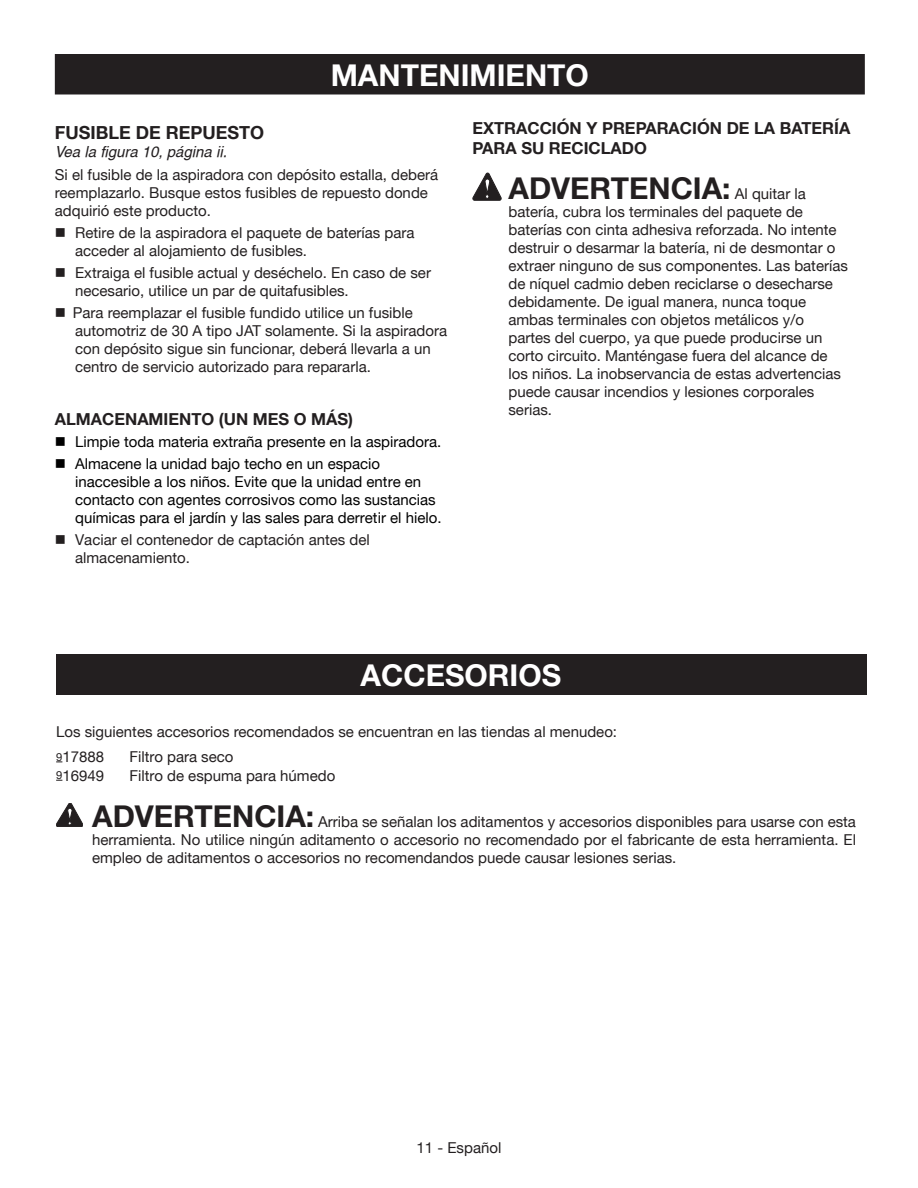
<style>
.page{position:relative;width:918px;height:1188px;background:#fff}
.page>*{position:absolute;margin:0;border:0;box-sizing:border-box;transform-origin:0 0}
.HEADING{font:700 30px "Helvetica Neue";color:#fff}
.Warning_Text{font:700 30px "Helvetica Neue";color:#231f20}
.t1{font:700 18px "Helvetica Neue";color:#231f20}
.Heading_2{font:700 16.5px/19.8px "Helvetica Neue";color:#231f20}
.Heading_1{font:700 16.5px "Helvetica Neue";color:#231f20}
.Warning_Text-2{font:15px/18px "Helvetica Neue";color:#231f20;text-align:justify}
.Body_text{font:15px/18px "Helvetica Neue";color:#231f20}
.bullets{font:15px/18px "Helvetica Neue";color:#000}
.bullets-2{font:15px/18px "Helvetica Neue";color:#231f20}
.Step{font:15px "Helvetica Neue";color:#231f20}
.See_figure{font:italic 15px "Helvetica";color:#231f20}
.s1{font-weight:400;font-size:15px}
.s2{font-size:11.25px}
.s3{font-weight:700;font-size:30px}
</style>
<div class="page">
<div style="left:56px;top:55px;width:808px;height:39px;background:#231f20"></div>
<div style="left:55px;top:54px;width:810px;height:40px;border:2px solid #231f20"></div>
<svg style="left:472px;top:173px;width:30px;height:28px"></svg>
<div style="left:56px;top:654px;width:810px;height:41px;background:#231f20"></div>
<svg style="left:56px;top:803px;width:27px;height:24px"></svg>
<p class="HEADING" style="left:331px;top:57px;width:260px">MANTENIMIENTO</p>
<p class="t1" style="left:55px;top:122px;width:211px">FUSIBLE DE REPUESTO</p>
<p class="See_figure" style="left:55px;top:143px;width:174px">Vea la figura 10, página ii.</p>
<p class="Body_text" style="left:55px;top:165px;width:385px">Si el fusible de la aspiradora con depósito estalla, deberá reemplazarlo. Busque estos fusibles de repuesto donde adquirió este producto.</p>
<p class="bullets-2" style="left:75px;top:224px;width:341px;text-indent:-20px">■ Retire de la aspiradora el paquete de baterías para acceder al alojamiento de fusibles.</p>
<p class="bullets-2" style="left:75px;top:264px;width:357px;text-indent:-20px">■ Extraiga el fusible actual y deséchelo. En caso de ser necesario, utilice un par de quitafusibles.</p>
<p class="Body_text" style="left:75px;top:304px;width:373px;text-indent:-20px">■ Para reemplazar el fusible fundido utilice un fusible automotriz de 30 A tipo JAT solamente. Si la aspiradora con depósito sigue sin funcionar, deberá llevarla a un centro de servicio autorizado para repararla.</p>
<p class="Heading_1" style="left:55px;top:409px;width:300px">ALMACENAMIENTO (UN MES O MÁS)</p>
<p class="bullets" style="left:55px;top:433px;width:388px">■ Limpie toda materia extraña presente en la aspiradora.</p>
<p class="bullets" style="left:75px;top:455px;width:368px;text-indent:-20px">■ Almacene la unidad bajo techo en un espacio inaccesible a los niños. Evite que la unidad entre en contacto con agentes corrosivos como las sustancias químicas para el jardín y las sales para derretir el hielo.</p>
<p class="bullets-2" style="left:75px;top:531px;width:296px;text-indent:-20px">■ Vaciar el contenedor de captación antes del almacenamiento.</p>
<p class="Heading_2" style="left:472px;top:118px;width:379px">EXTRACCIÓN Y PREPARACIÓN DE LA BATERÍA<br>PARA SU RECICLADO</p>
<p class="Warning_Text" style="left:508px;top:170px;width:299px">ADVERTENCIA: <span class="s1">Al quitar la</span></p>
<p class="Warning_Text-2" style="left:508px;top:203px;width:341px;text-align:left">batería, cubra los terminales del paquete de baterías con cinta adhesiva reforzada. No intente destruir o desarmar la batería, ni de desmontar o extraer ninguno de sus componentes. Las baterías de níquel cadmio deben reciclarse o desecharse debidamente. De igual manera, nunca toque ambas terminales con objetos metálicos y/o partes del cuerpo, ya que puede producirse un corto circuito. Manténgase fuera del alcance de los niños. La inobservancia de estas advertencias puede causar incendios y lesiones corporales serias.</p>
<p class="HEADING" style="left:361px;top:657px;width:202px">ACCESORIOS</p>
<p class="Body_text" style="left:56px;top:722px;width:562px">Los siguientes accesorios recomendados se encuentran en las tiendas al menudeo:</p>
<p class="Step" style="left:56px;top:748px;width:49px"><span class="s2">9</span>17888</p>
<p class="Step" style="left:130px;top:748px;width:105px">Filtro para seco</p>
<p class="Step" style="left:56px;top:766px;width:49px"><span class="s2">9</span>16949</p>
<p class="Step" style="left:130px;top:766px;width:207px">Filtro de espuma para húmedo</p>
<p class="Warning_Text-2" style="left:92px;top:813px;width:765px"><span class="s3">ADVERTENCIA:</span> Arriba se señalan los aditamentos y accesorios disponibles para usarse con esta herramienta. No utilice ningún aditamento o accesorio no recomendado por el fabricante de esta herramienta. El empleo de aditamentos o accesorios no recomendandos puede causar lesiones serias.</p>
<p class="Warning_Text-2" style="left:417px;top:1138px;width:86px">11 - Español</p>
</div>
